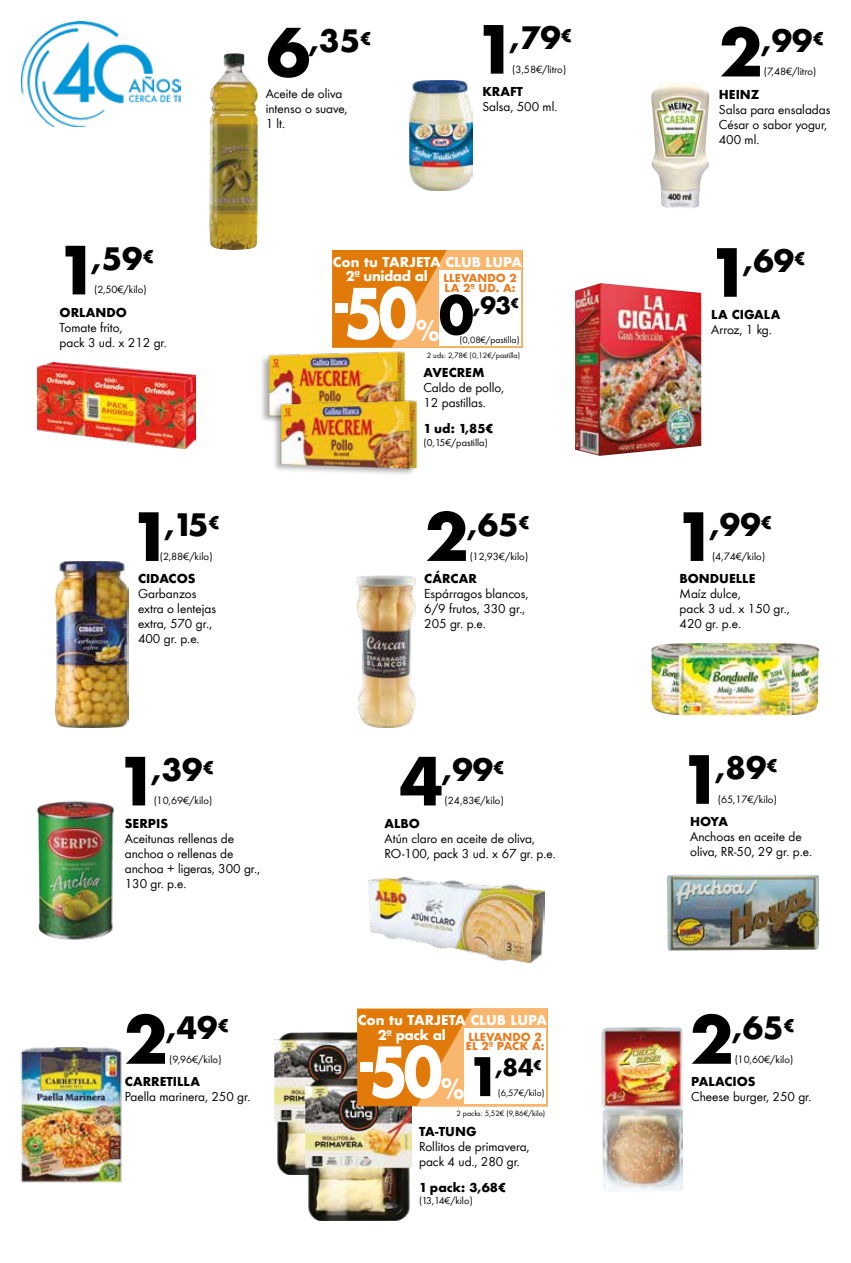
<style>
.page{position:relative;width:851px;height:1263px;background:#fff}
.page>*{position:absolute;margin:0;border:0;box-sizing:border-box;transform-origin:0 0}
.t1{font:700 67.5px "Futura";color:#fff;scale:.85 1}
.t2{font:700 30px "Futura";color:#000}
.t3{font:700 27.75px "Futura";color:#fff;scale:.85 1}
.t4{font:700 22.95px "Futura";color:#000}
.t5{font:13.5px/15px "Futura";color:#000}
.t6{font:700 13.2px/14.2px "Futura";letter-spacing:-.01em;color:#fff;text-align:center}
.t7{font:700 12px "Futura";color:#000}
.t8{font:10.95px "Futura";color:#000}
.t9{font:700 10.8px/9.4px "Futura";color:#e97c20}
.t10{font:10.5px "Futura";color:#000}
.t11{font:9.6px "Futura";color:#000}
.t12{font:8.1px "Futura";color:#000}
.s1{font-size:64.5px}
.s2{font-size:51.6px;color:#000}
</style>
<div class="page">
<img style="left:209px;top:53px;width:49px;height:197px">
<img style="left:410px;top:80px;width:62px;height:111px">
<img style="left:575px;top:283px;width:126px;height:173px">
<div style="left:260px;top:351px;width:144px;height:77px;background:#000;opacity:.3"></div>
<img style="left:264px;top:351px;width:142px;height:77px">
<div style="left:272px;top:399px;width:144px;height:77px;background:#000;opacity:.3"></div>
<img style="left:276px;top:357px;width:142px;height:119px">
<div style="left:332px;top:250px;width:190px;height:98px;background:#e27a09;border:1px solid #e27a09"></div>
<svg style="left:391px;top:250px;width:131px;height:98px"></svg>
<div style="left:439px;top:270px;width:81px;height:76px;background:#fff"></div>
<div style="left:335px;top:303px;width:13px;height:10px;background:#fff"></div>
<img style="left:38px;top:362px;width:158px;height:86px">
<img style="left:651px;top:82px;width:58px;height:127px">
<img style="left:666px;top:874px;width:153px;height:77px">
<img style="left:651px;top:643px;width:168px;height:73px">
<img style="left:20px;top:1047px;width:102px;height:136px">
<img style="left:368px;top:877px;width:176px;height:85px">
<img style="left:356px;top:576px;width:59px;height:152px">
<img style="left:36px;top:800px;width:79px;height:140px">
<img style="left:55px;top:561px;width:74px;height:166px">
<img style="left:274px;top:1032px;width:83px;height:143px">
<img style="left:305px;top:1078px;width:106px;height:142px">
<div style="left:357px;top:1008px;width:190px;height:98px;background:#e27a09;border:1px solid #e27a09"></div>
<svg style="left:416px;top:1008px;width:131px;height:98px"></svg>
<div style="left:464px;top:1028px;width:81px;height:76px;background:#fff"></div>
<div style="left:360px;top:1062px;width:13px;height:9px;background:#fff"></div>
<img style="left:601px;top:1027px;width:82px;height:165px">
<img style="left:21px;top:21px;width:159px;height:105px">
<h2 class="t2" style="left:266px;top:19px;width:107px"><span class="s1">6</span>,35<sup>€</sup></h2>
<p class="t5" style="left:266px;top:86px;width:83px">Aceite de oliva intenso o suave,<br>1 lt.</p>
<h2 class="t2" style="left:473px;top:16px;width:100px"><span class="s1">1</span>,79<sup>€</sup></h2>
<p class="t8" style="left:512px;top:62px;width:56px">(3,58€/litro)</p>
<p class="t7" style="left:482px;top:83px;width:42px">KRAFT</p>
<p class="t5" style="left:482px;top:99px;width:77px">Salsa, 500 ml.</p>
<h2 class="t2" style="left:55px;top:237px;width:100px"><span class="s1">1</span>,59<sup>€</sup></h2>
<p class="t8" style="left:94px;top:283px;width:54px">(2,50€/kilo)</p>
<p class="t7" style="left:60px;top:303px;width:69px">ORLANDO</p>
<p class="t5" style="left:60px;top:319px;width:109px">Tomate frito,<br>pack 3 ud. x 212 gr.</p>
<h2 class="t2" style="left:129px;top:503px;width:93px"><span class="s1">1</span>,15<sup>€</sup></h2>
<p class="t8" style="left:160px;top:550px;width:54px">(2,88€/kilo)</p>
<p class="t7" style="left:138px;top:570px;width:59px">CIDACOS</p>
<p class="t5" style="left:138px;top:586px;width:79px">Garbanzos extra o lentejas extra, 570 gr.,<br>400 gr. p.e.</p>
<h2 class="t2" style="left:115px;top:748px;width:100px"><span class="s1">1</span>,39<sup>€</sup></h2>
<p class="t8" style="left:154px;top:794px;width:60px">(10,69€/kilo)</p>
<p class="t6" style="left:333px;top:255px;width:191px">Con tu TARJETA CLUB LUPA<br>2ª unidad al <sub>LLEVANDO</sub> <sub>2</sub></p>
<p class="t9" style="left:444px;top:283px;width:72px">LA 2ª UD. A:</p>
<h1 class="t1" style="left:344px;top:265px;width:88px">50</h1>
<h3 class="t3" style="left:416px;top:310px;width:70px">%<sup>0</sup></h3>
<h3 class="t4" style="left:473px;top:289px;width:48px">,93<sup>€</sup></h3>
<p class="t11" style="left:459px;top:334px;width:62px">(0,08€/pastilla)</p>
<p class="t7" style="left:423px;top:364px;width:63px">AVECREM</p>
<p class="t5" style="left:423px;top:380px;width:82px">Caldo de pollo,<br>12 pastillas.</p>
<p class="t7" style="left:423px;top:420px;width:72px">1 ud: 1,85€</p>
<p class="t10" style="left:423px;top:436px;width:66px">(0,15€/pastilla)</p>
<p class="t12" style="left:426px;top:350px;width:95px">2 uds: 2,78€ (0,12€/pastilla)</p>
<h2 class="t2" style="left:425px;top:503px;width:107px"><span class="s1">2</span>,65<sup>€</sup></h2>
<p class="t8" style="left:470px;top:550px;width:60px">(12,93€/kilo)</p>
<p class="t7" style="left:424px;top:570px;width:54px">CÁRCAR</p>
<p class="t5" style="left:424px;top:586px;width:106px">Espárragos blancos,<br>6/9 frutos, 330 gr.,<br>205 gr. p.e.</p>
<h2 class="t2" style="left:399px;top:748px;width:107px"><span class="s1">4</span>,99<sup>€</sup></h2>
<p class="t8" style="left:444px;top:794px;width:61px">(24,83€/kilo)</p>
<p class="t7" style="left:125px;top:814px;width:45px">SERPIS</p>
<p class="t5" style="left:125px;top:830px;width:137px">Aceitunas rellenas de anchoa o rellenas de anchoa + ligeras, 300 gr.,<br>130 gr. p.e.</p>
<p class="t7" style="left:384px;top:814px;width:37px">ALBO</p>
<p class="t5" style="left:384px;top:830px;width:173px">Atún claro en aceite de oliva,<br>RO-100, pack 3 ud. x 67 gr. p.e.</p>
<h2 class="t2" style="left:124px;top:1006px;width:107px"><span class="s1">2</span>,49<sup>€</sup></h2>
<p class="t8" style="left:169px;top:1052px;width:54px">(9,96€/kilo)</p>
<p class="t7" style="left:125px;top:1073px;width:77px">CARRETILLA</p>
<p class="t5" style="left:125px;top:1089px;width:127px">Paella marinera, 250 gr.</p>
<p class="t6" style="left:378px;top:1013px;width:171px;text-align:left;text-indent:-20px">Con tu TARJETA CLUB LUPA<br>2º pack al</p>
<p class="t9" style="left:466px;top:1032px;width:80px">LLEVANDO 2<br>EL 2º PACK A:</p>
<h1 class="t1" style="left:369px;top:1023px;width:88px">50</h1>
<h3 class="t3" style="left:441px;top:1069px;width:73px">%<span class="s2">1</span></h3>
<h3 class="t4" style="left:495px;top:1051px;width:48px">,84<sup>€</sup></h3>
<p class="t11" style="left:498px;top:1087px;width:48px">(6,57€/kilo)</p>
<p class="t12" style="left:456px;top:1109px;width:90px">2 packs: 5,52€ (9,86€/kilo)</p>
<p class="t7" style="left:419px;top:1123px;width:59px">TA-TUNG</p>
<p class="t5" style="left:419px;top:1139px;width:112px">Rollitos de primavera, pack 4 ud., 280 gr.</p>
<p class="t7" style="left:419px;top:1178px;width:89px">1 pack: 3,68€</p>
<p class="t10" style="left:419px;top:1194px;width:55px">(13,14€/kilo)</p>
<h2 class="t2" style="left:718px;top:19px;width:107px"><span class="s1">2</span>,99<sup>€</sup></h2>
<p class="t8" style="left:763px;top:65px;width:54px">(7,48€/litro)</p>
<p class="t7" style="left:718px;top:85px;width:42px">HEINZ</p>
<p class="t5" style="left:718px;top:101px;width:113px">Salsa para ensaladas<br>César o sabor yogur,<br>400 ml.</p>
<h2 class="t2" style="left:707px;top:239px;width:100px"><span class="s1">1</span>,69<sup>€</sup></h2>
<p class="t7" style="left:711px;top:306px;width:70px">LA CIGALA</p>
<p class="t5" style="left:711px;top:322px;width:62px">Arroz, 1 kg.</p>
<h2 class="t2" style="left:673px;top:503px;width:100px"><span class="s1">1</span>,99<sup>€</sup></h2>
<p class="t8" style="left:712px;top:550px;width:55px">(4,74€/kilo)</p>
<p class="t7" style="left:679px;top:570px;width:77px">BONDUELLE</p>
<p class="t5" style="left:679px;top:586px;width:112px">Maíz dulce,<br>pack 3 ud. x 150 gr.,<br>420 gr. p.e.</p>
<h2 class="t2" style="left:679px;top:746px;width:100px"><span class="s1">1</span>,89<sup>€</sup></h2>
<p class="t8" style="left:717px;top:792px;width:61px">(65,17€/kilo)</p>
<p class="t7" style="left:690px;top:813px;width:39px">HOYA</p>
<p class="t5" style="left:690px;top:829px;width:123px">Anchoas en aceite de oliva, RR-50, 29 gr. p.e.</p>
<h2 class="t2" style="left:689px;top:1006px;width:107px"><span class="s1">2</span>,65<sup>€</sup></h2>
<p class="t8" style="left:734px;top:1052px;width:60px">(10,60€/kilo)</p>
<p class="t7" style="left:691px;top:1073px;width:66px">PALACIOS</p>
<p class="t5" style="left:691px;top:1089px;width:122px">Cheese burger, 250 gr.</p>
</div>
